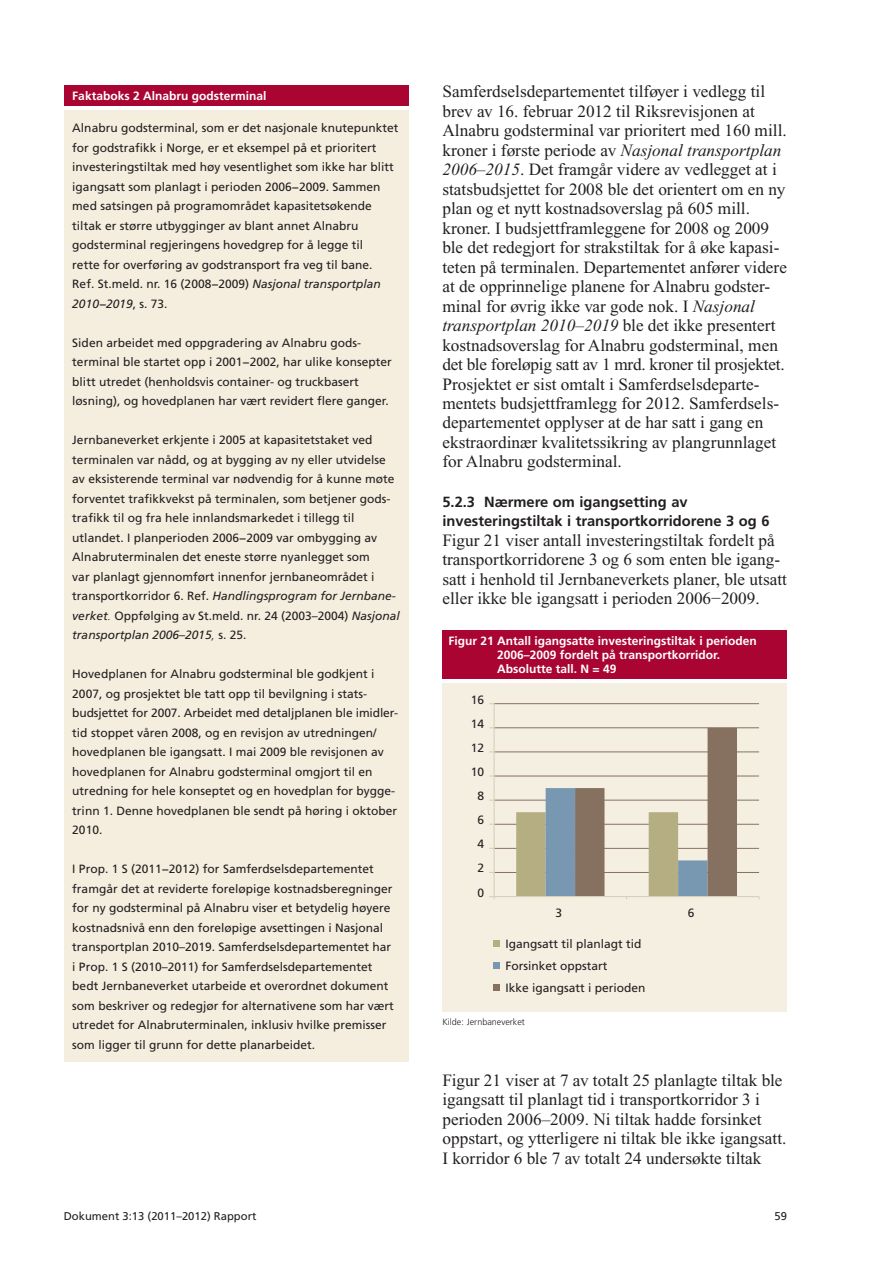
<style>
.page{position:relative;width:893px;height:1263px;background:#fff}
.page>*{position:absolute;margin:0;border:0;box-sizing:border-box;transform-origin:0 0}
.t1{font:17.25px/19.5px "Times New Roman PS Std";color:#231f20}
.t2{font:700 14.7px/19.5px "Frutiger LT Std";color:#231f20}
.t3{font:12px/19.5px "Frutiger LT Std";color:#231f20}
.t4{font:700 12px/14.4px "Frutiger LT Std";color:#fff}
.t5{font:11.25px "Frutiger LT Std";color:#231f20}
.t6{font:300 9px "Frutiger LT Std";color:#231f20}
.s1{font-style:italic}
.s2{font-weight:300;font-style:italic}
</style>
<div class="page">
<div style="left:64px;top:85px;width:344px;height:21px;background:#a90432"></div>
<div style="left:64px;top:111px;width:344px;height:951px;background:#f5eedf"></div>
<div style="left:442px;top:630px;width:345px;height:49px;background:#a90432"></div>
<div style="left:442px;top:684px;width:345px;height:328px;background:#f5efe2"></div>
<hr style="left:494px;top:872px;width:265px;height:1px;background:#867161">
<hr style="left:494px;top:848px;width:265px;height:1px;background:#867161">
<hr style="left:494px;top:824px;width:265px;height:1px;background:#867161">
<hr style="left:494px;top:800px;width:265px;height:1px;background:#867161">
<hr style="left:494px;top:776px;width:265px;height:1px;background:#867161">
<hr style="left:494px;top:752px;width:265px;height:1px;background:#867161">
<hr style="left:494px;top:728px;width:265px;height:1px;background:#867161">
<hr style="left:494px;top:703px;width:265px;height:1px;background:#867161">
<hr style="left:493px;top:704px;width:1px;height:193px;background:#d8d0bb">
<hr style="left:494px;top:896px;width:265px;height:1px;background:#d8d0bb">
<svg style="left:516px;top:728px;width:221px;height:171px"></svg>
<svg style="left:493px;top:940px;width:6px;height:6px"></svg>
<div style="left:493px;top:962px;width:6px;height:7px;background:#7898b2"></div>
<div style="left:493px;top:984px;width:6px;height:7px;background:#867161"></div>
<p class="t4" style="left:72px;top:90px;width:196px">Faktaboks 2 Alnabru godsterminal</p>
<p class="t3" style="left:72px;top:119px;width:328px">Alnabru godsterminal, som er det nasjonale knutepunktet for godstrafikk i Norge, er et eksempel på et prioritert investeringstiltak med høy vesentlighet som ikke har blitt igangsatt som planlagt i perioden 2006−2009. Sammen med satsingen på programområdet kapasitetsøkende tiltak er større utbygginger av blant annet Alnabru godsterminal regjeringens hovedgrep for å legge til<br>rette for overføring av godstransport fra veg til bane.<br>Ref. St.meld. nr. 16 (2008−2009) <span class="s1">Nasjonal transportplan 2010−2019</span>, s. 73.</p>
<p class="t3" style="left:72px;top:334px;width:321px">Siden arbeidet med oppgradering av Alnabru gods&shy;terminal ble startet opp i 2001−2002, har ulike konsepter blitt utredet (henholdsvis container- og truckbasert løsning), og hovedplanen har vært revidert flere ganger.</p>
<p class="t3" style="left:72px;top:431px;width:329px">Jernbaneverket erkjente i 2005 at kapasitetstaket ved terminalen var nådd, og at bygging av ny eller utvidelse av eksisterende terminal var nødvendig for å kunne møte forventet trafikkvekst på terminalen, som betjener gods&shy;trafikk til og fra hele innlandsmarkedet i tillegg til utlandet. I planperioden 2006−2009 var ombygging av Alnabruterminalen det eneste større nyanlegget som<br>var planlagt gjennomført innenfor jernbaneområdet i transportkorridor 6. Ref. <span class="s1">Handlingsprogram for Jernbane&shy;verket</span><span class="s2">.</span> Oppfølging av St.meld. nr. 24 (2003–2004) <span class="s1">Nasjonal transportplan 2006–2015</span><span class="s2">,</span> s. 25.</p>
<p class="t3" style="left:72px;top:665px;width:327px">Hovedplanen for Alnabru godsterminal ble godkjent i 2007, og prosjektet ble tatt opp til bevilgning i stats&shy;budsjettet for 2007. Arbeidet med detaljplanen ble imidler&shy;tid stoppet våren 2008, og en revisjon av utred ningen/ hovedplanen ble igangsatt. I mai 2009 ble revisjonen av hovedplanen for Alnabru godsterminal omgjort til en utredning for hele konseptet og en hovedplan for bygge&shy;trinn 1. Denne hovedplanen ble sendt på høring i oktober 2010.</p>
<p class="t3" style="left:72px;top:860px;width:323px">I Prop. 1 S (2011−2012) for Samferdselsdepartementet framgår det at reviderte foreløpige kostnadsberegninger for ny godsterminal på Alnabru viser et betydelig høyere kostnadsnivå enn den foreløpige avsettingen i Nasjonal transportplan 2010–2019. Samferdselsdepartementet har i Prop. 1 S (2010–2011) for Samferdselsdepartementet bedt Jernbaneverket utarbeide et overordnet dokument som beskriver og redegjør for alternativene som har vært utredet for Alnabruterminalen, inklusiv hvilke premisser som ligger til grunn for dette planarbeidet.</p>
<p class="t1" style="left:442px;top:83px;width:346px">Samferdselsdepartementet tilføyer i vedlegg til brev av 16. februar 2012 til Riksrevisjonen at Alnabru godsterminal var prioritert med 160 mill. kroner i første periode av <span class="s1">Nasjonal transportplan 2006–2015</span>. Det framgår videre av vedlegget at i statsbudsjettet for 2008 ble det orientert om en ny plan og et nytt kostnadsoverslag på 605 mill. kroner. I budsjettframleggene for 2008 og 2009 ble det redegjort for strakstiltak for å øke kapasi&shy;teten på terminalen. Departementet anfører videre at de opprinnelige planene for Alnabru godster&shy;minal for øvrig ikke var gode nok. I <span class="s1">Nasjonal transportplan 2010–2019</span> ble det ikke presentert kostnadsoverslag for Alnabru godsterminal, men det ble foreløpig satt av 1 mrd. kroner til prosjektet.<br>Prosjektet er sist omtalt i Samferdselsdeparte&shy;mentets budsjettframlegg for 2012. Samferdsels&shy;departementet opplyser at de har satt i gang en ekstraordinær kvalitetssikring av plangrunnlaget for Alnabru godsterminal.</p>
<p class="t2" style="left:442px;top:493px;width:328px">5.2.3 Nærmere om igangsetting av investeringstiltak i transportkorridorene 3 og 6</p>
<h1 class="t1" style="left:442px;top:532px;width:346px">Figur 21 viser antall investeringstiltak fordelt på transportkorridorene 3 og 6 som enten ble igang&shy;satt i henhold til Jernbaneverkets planer, ble utsatt eller ikke ble igangsatt i perioden 2006−2009.</h1>
<p class="t4" style="left:497px;top:634px;width:261px;text-indent:-49px">Figur 21 Antall igangsatte investeringstiltak i perioden<br>2006–2009 fordelt på transportkorridor.<br>Absolutte tall. N = 49</p>
<p class="t3" style="left:471px;top:691px;width:15px">16</p>
<p class="t3" style="left:471px;top:715px;width:15px">14</p>
<p class="t3" style="left:471px;top:739px;width:15px">12</p>
<p class="t3" style="left:471px;top:763px;width:15px">10</p>
<p class="t3" style="left:477px;top:787px;width:8px">8</p>
<p class="t3" style="left:477px;top:811px;width:8px">6</p>
<p class="t3" style="left:477px;top:835px;width:8px">4</p>
<p class="t3" style="left:477px;top:859px;width:8px">2</p>
<p class="t3" style="left:477px;top:884px;width:8px">0</p>
<p class="t3" style="left:555px;top:904px;width:8px">3</p>
<p class="t3" style="left:688px;top:904px;width:8px">6</p>
<p class="t3" style="left:505px;top:933px;width:142px;line-height:22.2px">Igangsatt til planlagt tid<br>Forsinket oppstart<br>Ikke igangsatt i perioden</p>
<p class="t6" style="left:442px;top:1019px;width:84px">Kilde: Jernbaneverket</p>
<p class="t1" style="left:442px;top:1072px;width:345px">Figur 21 viser at 7 av totalt 25 planlagte tiltak ble igangsatt til planlagt tid i transportkorridor 3 i perioden 2006–2009. Ni tiltak hadde forsinket oppstart, og ytterligere ni tiltak ble ikke igangsatt.<br>I korridor 6 ble 7 av totalt 24 undersøkte tiltak</p>
<p class="t5" style="left:64px;top:1212px;width:194px">Dokument 3:13 (2011–2012) Rapport</p>
<p class="t5" style="left:774px;top:1212px;width:14px">59</p>
</div>
